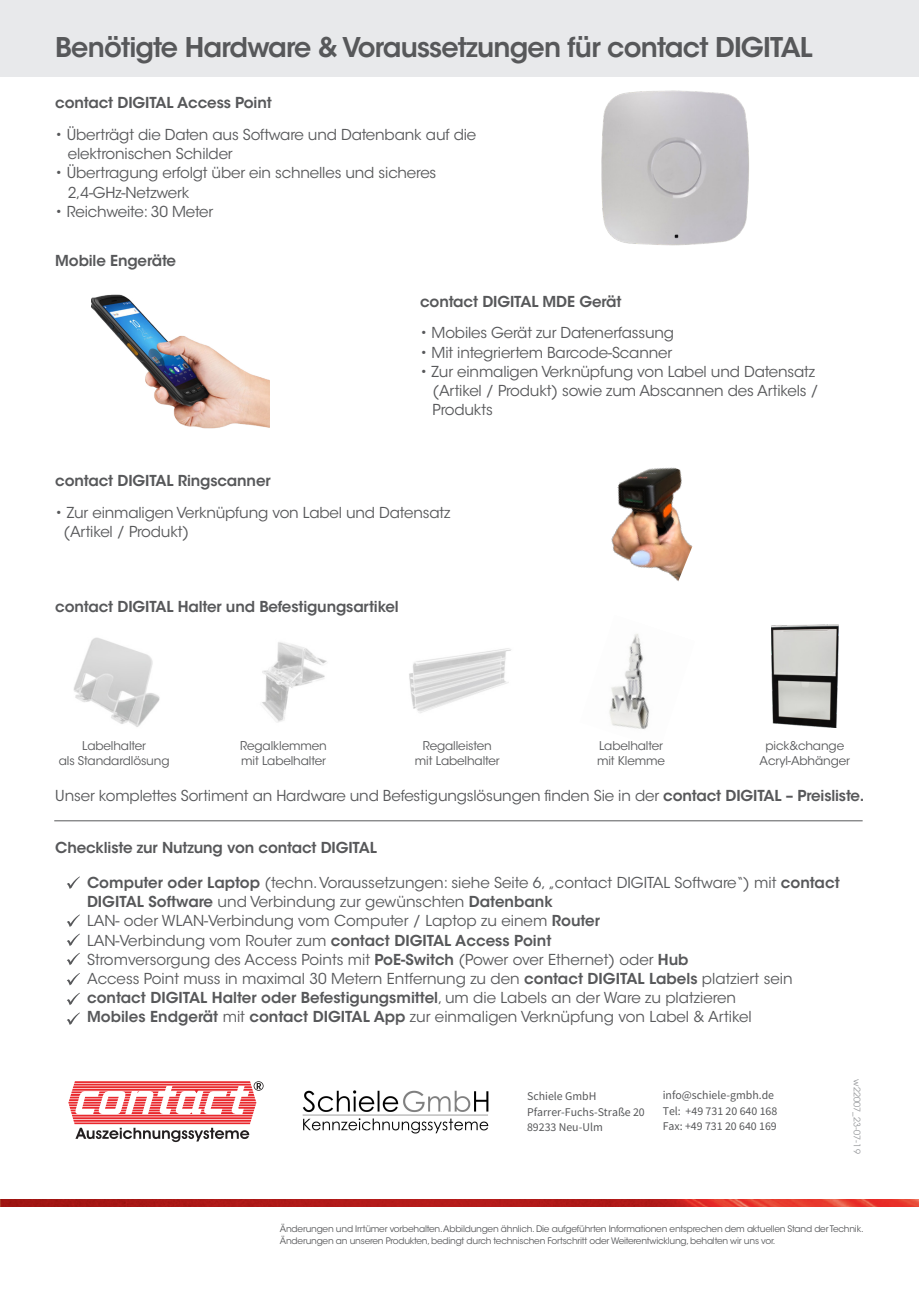
<style>
.page{position:relative;width:919px;height:1289px;background:#fff}
.page>*{position:absolute;margin:0;border:0;box-sizing:border-box;transform-origin:0 0}
.t1{font:600 27px "ITC Avant Garde Std";letter-spacing:-.03em;color:#57585a}
.t2{font:15px/19.2px "ITC Avant Garde Std";letter-spacing:-.01em;color:#57585a}
.t3{font:600 15px "ITC Avant Garde Std";letter-spacing:-.01em;color:#57585a}
.t4{font:12px/15px "ITC Avant Garde Std";letter-spacing:-.01em;color:#57585a;text-align:center}
.t5{font:11.85px/15.8px "Source Sans Pro";color:#57585a}
.t6{font:9px/12px "ITC Avant Garde Std";letter-spacing:-.025em;color:#57585a}
.t7{font:9px "Avant Garde LT";letter-spacing:.01em;color:#939598}
.s1{font-weight:600}
</style>
<div class="page">
<div style="left:0;top:0;width:918px;height:77px;background:#e6e7e9"></div>
<img style="left:0;top:1199px;width:918px;height:7px">
<img style="left:601px;top:90px;width:148px;height:156px">
<img style="left:91px;top:295px;width:178px;height:133px">
<svg style="left:67px;top:876px;width:13px;height:13px"></svg>
<svg style="left:67px;top:914px;width:13px;height:13px"></svg>
<svg style="left:67px;top:933px;width:13px;height:13px"></svg>
<svg style="left:67px;top:973px;width:13px;height:12px"></svg>
<svg style="left:67px;top:992px;width:13px;height:13px"></svg>
<svg style="left:67px;top:1012px;width:13px;height:13px"></svg>
<img style="left:611px;top:467px;width:82px;height:114px">
<svg style="left:67px;top:952px;width:13px;height:13px"></svg>
<hr style="left:54px;top:820px;width:808px;height:1px;background:#57585a">
<img style="left:73px;top:637px;width:87px;height:90px">
<img style="left:262px;top:642px;width:65px;height:81px">
<img style="left:609px;top:634px;width:40px;height:96px">
<img style="left:409px;top:648px;width:102px;height:65px">
<img style="left:771px;top:624px;width:67px;height:103px">
<svg style="left:68px;top:1081px;width:195px;height:61px"></svg>
<img style="left:302px;top:1090px;width:187px;height:44px">
<h1 class="t1" style="left:55px;top:36px;width:758px">Benötigte Hardware &amp; Voraussetzungen für contact DIGITAL</h1>
<p class="t3" style="left:55px;top:97px;width:218px">contact DIGITAL Access Point</p>
<p class="t2" style="left:68px;top:126px;width:410px;text-indent:-13px">• Überträgt die Daten aus Software und Datenbank auf die elektronischen Schilder</p>
<p class="t2" style="left:68px;top:164px;width:370px;text-indent:-13px">• Übertragung erfolgt über ein schnelles und sicheres<br>2,4-GHz-Netzwerk</p>
<p class="t2" style="left:55px;top:202px;width:159px">• Reichweite: 30 Meter</p>
<p class="t3" style="left:55px;top:254px;width:122px">Mobile Engeräte</p>
<p class="t3" style="left:55px;top:474px;width:217px">contact DIGITAL Ringscanner</p>
<p class="t3" style="left:420px;top:295px;width:203px">contact DIGITAL MDE Gerät</p>
<p class="t2" style="left:420px;top:324px;width:255px">• Mobiles Gerät zur Datenerfassung</p>
<p class="t2" style="left:420px;top:343px;width:253px">• Mit integriertem Barcode-Scanner</p>
<p class="t2" style="left:432px;top:362px;width:387px;text-indent:-13px">• Zur einmaligen Verknüpfung von Label und Datensatz (Artikel / Produkt) sowie zum Abscannen des Artikels /<br>Produkts</p>
<p class="t2" style="left:64px;top:503px;width:388px;text-indent:-8px">• Zur einmaligen Verknüpfung von Label und Datensatz (Artikel / Produkt)</p>
<p class="t3" style="left:55px;top:600px;width:345px">contact DIGITAL Halter und Befestigungsartikel</p>
<p class="t4" style="left:59px;top:738px;width:112px">Labelhalter<br>als Standardlösung</p>
<p class="t4" style="left:240px;top:738px;width:88px;text-align:left">Regalklemmen mit Labelhalter</p>
<p class="t4" style="left:415px;top:738px;width:86px">Regalleisten mit Labelhalter</p>
<p class="t4" style="left:759px;top:738px;width:92px">pick&amp;change<br>Acryl-Abhänger</p>
<p class="t4" style="left:597px;top:738px;width:69px;text-align:left">Labelhalter mit Klemme</p>
<p class="t2" style="left:55px;top:786px;width:810px">Unser komplettes Sortiment an Hardware und Befestigungslösungen finden Sie in der <span class="s1">contact DIGITAL – Preisliste.</span></p>
<p class="t3" style="left:55px;top:841px;width:323px">Checkliste zur Nutzung von contact DIGITAL</p>
<p class="t2" style="left:87px;top:873px;width:754px"><span class="s1">Computer oder Laptop</span> (techn. Voraussetzungen: siehe Seite 6, „contact DIGITAL Software“) mit <span class="s1">contact DIGITAL Software</span> und Verbindung zur gewünschten <span class="s1">Datenbank<br></span>LAN- oder WLAN-Verbindung vom Computer / Laptop zu einem <span class="s1">Router<br></span>LAN-Verbindung vom Router zum <span class="s1">contact DIGITAL Access Point<br></span>Stromversorgung des Access Points mit <span class="s1">PoE-Switch</span> (Power over Ethernet) oder <span class="s1">Hub<br></span>Access Point muss in maximal 30 Metern Entfernung zu den <span class="s1">contact DIGITAL Labels</span> platziert sein <span class="s1">contact DIGITAL Halter oder Befestigungsmittel</span>, um die Labels an der Ware zu platzieren<br><span class="s1">Mobiles Endgerät</span> mit <span class="s1">contact DIGITAL App</span> zur einmaligen Verknüpfung von Label &amp; Artikel</p>
<p class="t5" style="left:527px;top:1087px;width:119px">Schiele GmbH<br>Pfarrer-Fuchs-Straße 20<br>89233 Neu-Ulm</p>
<p class="t5" style="left:662px;top:1087px;width:116px">info@schiele-gmbh.de<br>Tel: +49 731 20 640 168<br>Fax: +49 731 20 640 169</p>
<p class="t7" style="left:860px;top:1079px;width:76px;rotate:90deg">w22007_23-07-19</p>
<p class="t6" style="left:280px;top:1222px;width:585px">Änderungen und Irrtümer vorbehalten. Abbildungen ähnlich. Die aufgeführten Informationen entsprechen dem aktuellen Stand der Technik.<br>Änderungen an unseren Produkten, bedingt durch technischen Fortschritt oder Weiterentwicklung, behalten wir uns vor.</p>
</div>
